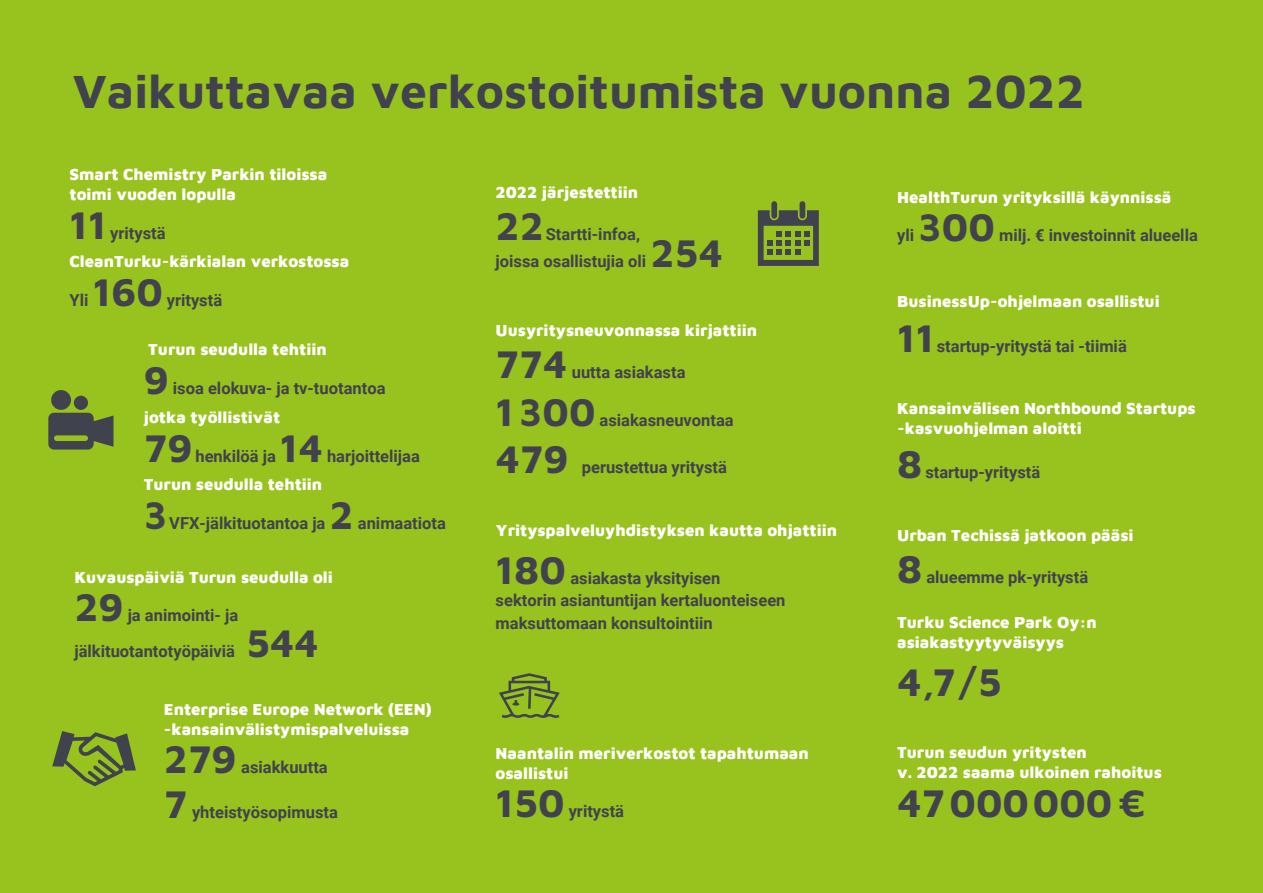
<style>
.page{position:relative;width:1263px;height:893px;background:#98c21d}
.page>*{position:absolute;margin:0;border:0;box-sizing:border-box;transform-origin:0 0}
.t1{font:700 48px "Maven Pro";color:#40424e}
.t2{font:700 39.75px "Maven Pro";color:#41424e}
.t3{font:900 16.5px/19.8px "Maven Pro";color:#fff}
.t4{font:700 16.5px/22.8px "Roboto";color:#40424e}
</style>
<div class="page">
<svg style="left:48px;top:413px;width:65px;height:37px"></svg>
<div style="left:51px;top:390px;width:20px;height:20px;background:#40424e;border-radius:50%"></div>
<div style="left:74px;top:396px;width:14px;height:14px;background:#40424e;border-radius:50%"></div>
<svg style="left:52px;top:731px;width:84px;height:55px"></svg>
<div style="left:771px;top:201px;width:6px;height:18px;background:#40424e;border-radius:3px"></div>
<svg style="left:758px;top:210px;width:61px;height:56px"></svg>
<div style="left:799px;top:201px;width:6px;height:18px;background:#40424e;border-radius:3px"></div>
<svg style="left:499px;top:673px;width:61px;height:45px"></svg>
<h1 class="t1" style="left:73px;top:71px;width:1013px">Vaikuttavaa verkostoitumista vuonna 2022</h1>
<p class="t3" style="left:70px;top:166px;width:259px">Smart Chemistry Parkin tiloissa toimi vuoden lopulla</p>
<h2 class="t2" style="left:70px;top:209px;width:39px">11</h2>
<p class="t4" style="left:110px;top:223px;width:57px">yritystä</p>
<p class="t3" style="left:70px;top:253px;width:281px">CleanTurku-kärkialan verkostossa</p>
<p class="t4" style="left:70px;top:290px;width:20px">Yli</p>
<h2 class="t2" style="left:93px;top:276px;width:72px">160</h2>
<p class="t4" style="left:167px;top:290px;width:57px">yritystä</p>
<p class="t3" style="left:148px;top:341px;width:180px">Turun seudulla tehtiin</p>
<h2 class="t2" style="left:144px;top:364px;width:26px">9</h2>
<p class="t4" style="left:173px;top:378px;width:214px">isoa elokuva- ja tv-tuotantoa</p>
<p class="t3" style="left:144px;top:409px;width:138px">jotka työllistivät</p>
<h2 class="t2" style="left:144px;top:431px;width:50px">79</h2>
<h2 class="t2" style="left:280px;top:431px;width:44px">14</h2>
<p class="t4" style="left:195px;top:446px;width:82px">henkilöä ja</p>
<p class="t4" style="left:327px;top:446px;width:94px">harjoittelijaa</p>
<p class="t3" style="left:144px;top:476px;width:180px">Turun seudulla tehtiin</p>
<h2 class="t2" style="left:144px;top:499px;width:25px">3</h2>
<h2 class="t2" style="left:330px;top:499px;width:26px">2</h2>
<p class="t4" style="left:169px;top:513px;width:158px">VFX-jälkituotantoa ja</p>
<p class="t4" style="left:358px;top:513px;width:90px">animaatiota</p>
<p class="t3" style="left:74px;top:568px;width:260px">Kuvauspäiviä Turun seudulla oli</p>
<h2 class="t2" style="left:74px;top:591px;width:51px">29</h2>
<p class="t4" style="left:74px;top:599px;width:165px;line-height:35.7px;text-align:right">ja animointi- ja jälkituotantotyöpäiviä</p>
<h2 class="t2" style="left:246px;top:627px;width:74px">544</h2>
<p class="t3" style="left:164px;top:701px;width:269px">Enterprise Europe Network (EEN) -kansainvälistymispalveluissa</p>
<h2 class="t2" style="left:164px;top:743px;width:74px">279</h2>
<p class="t4" style="left:241px;top:758px;width:88px">asiakkuutta</p>
<h2 class="t2" style="left:164px;top:788px;width:25px">7</h2>
<p class="t4" style="left:192px;top:802px;width:147px">yhteistyösopimusta</p>
<p class="t3" style="left:496px;top:184px;width:144px">2022 järjestettiin</p>
<h2 class="t2" style="left:496px;top:210px;width:50px">22</h2>
<p class="t4" style="left:496px;top:222px;width:152px;line-height:26.7px;text-indent:50px">Startti-infoa, joissa osallistujia oli</p>
<h2 class="t2" style="left:650px;top:237px;width:74px">254</h2>
<p class="t3" style="left:496px;top:322px;width:263px">Uusyritysneuvonnassa kirjattiin</p>
<h2 class="t2" style="left:496px;top:348px;width:73px">774</h2>
<p class="t4" style="left:572px;top:362px;width:115px">uutta asiakasta</p>
<h2 class="t2" style="left:496px;top:396px;width:101px">1 300</h2>
<p class="t4" style="left:599px;top:410px;width:136px">asiakasneuvontaa</p>
<h2 class="t2" style="left:496px;top:443px;width:74px">479</h2>
<p class="t4" style="left:582px;top:457px;width:147px">perustettua yritystä</p>
<p class="t3" style="left:496px;top:521px;width:343px">Yrityspalveluyhdistyksen kautta ohjattiin</p>
<h2 class="t2" style="left:496px;top:553px;width:72px">180</h2>
<p class="t4" style="left:496px;top:568px;width:291px;text-indent:75px">asiakasta yksityisen<br>sektorin asiantuntijan kertaluonteiseen maksuttomaan konsultointiin</p>
<p class="t3" style="left:496px;top:744px;width:315px">Naantalin meriverkostot tapahtumaan osallistui</p>
<h2 class="t2" style="left:496px;top:787px;width:70px">150</h2>
<p class="t4" style="left:569px;top:801px;width:57px">yritystä</p>
<p class="t3" style="left:897px;top:188px;width:276px">HealthTurun yrityksillä käynnissä</p>
<p class="t4" style="left:897px;top:225px;width:19px">yli</p>
<h2 class="t2" style="left:918px;top:211px;width:78px">300</h2>
<p class="t4" style="left:999px;top:225px;width:200px">milj. € investoinnit alueella</p>
<p class="t3" style="left:897px;top:293px;width:264px">BusinessUp-ohjelmaan osallistui</p>
<h2 class="t2" style="left:897px;top:321px;width:39px">11</h2>
<p class="t4" style="left:937px;top:336px;width:192px">startup-yritystä tai -tiimiä</p>
<p class="t3" style="left:897px;top:400px;width:300px">Kansainvälisen Northbound Startups -kasvuohjelman aloitti</p>
<h2 class="t2" style="left:897px;top:448px;width:27px">8</h2>
<p class="t4" style="left:925px;top:462px;width:116px">startup-yritystä</p>
<p class="t3" style="left:897px;top:527px;width:238px">Urban Techissä jatkoon pääsi</p>
<h2 class="t2" style="left:897px;top:552px;width:27px">8</h2>
<p class="t4" style="left:926px;top:567px;width:163px">alueemme pk-yritystä</p>
<p class="t3" style="left:897px;top:614px;width:201px">Turku Science Park Oy:n asiakastyytyväisyys</p>
<h2 class="t2" style="left:897px;top:666px;width:106px">4,7 / 5</h2>
<p class="t3" style="left:897px;top:744px;width:266px">Turun seudun yritysten<br>v. 2022 saama ulkoinen rahoitus</p>
<h2 class="t2" style="left:897px;top:787px;width:250px">47 000 000 €</h2>
</div>
